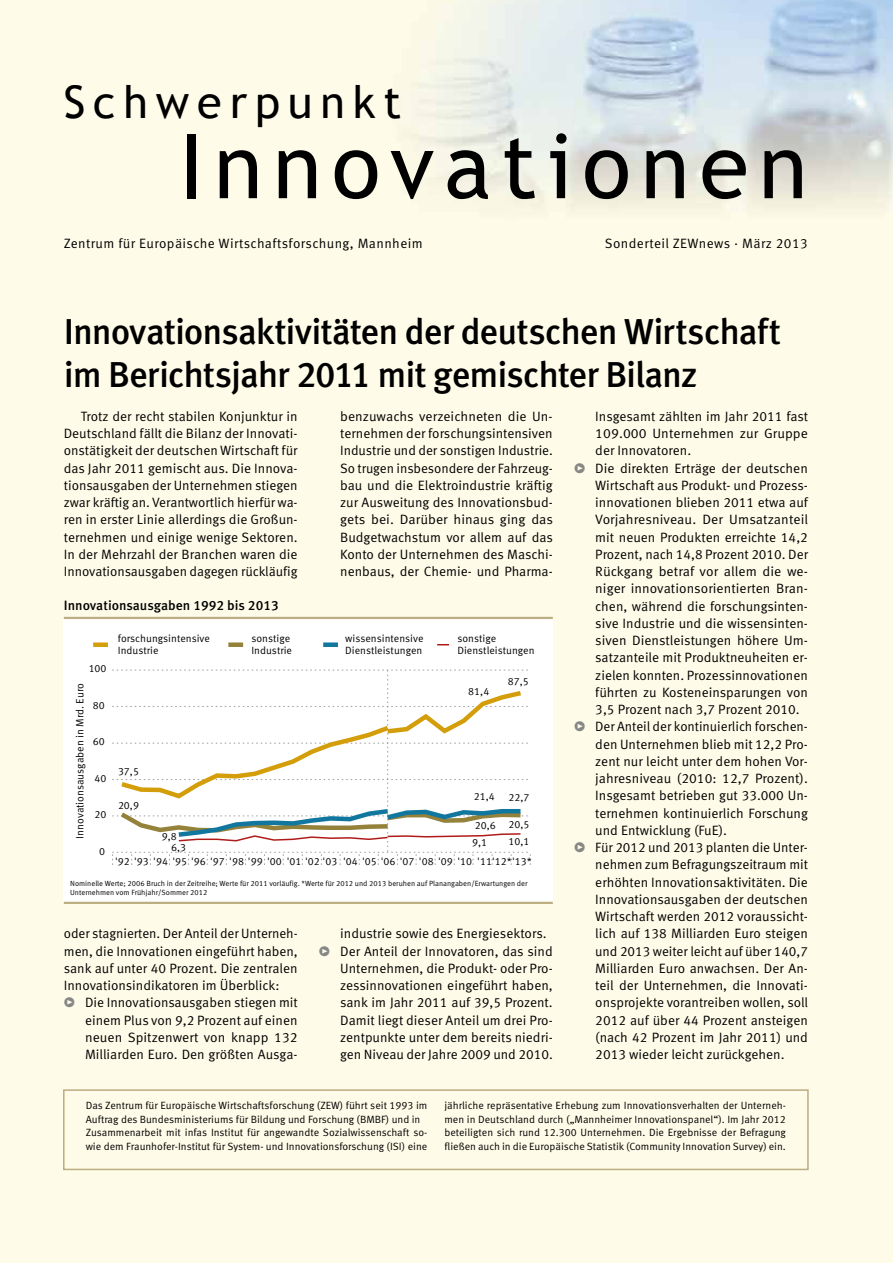
<style>
.page{position:relative;width:893px;height:1263px;background:#fff}
.page>*{position:absolute;margin:0;border:0;box-sizing:border-box;transform-origin:0 0}
.t1{font:90px "Trebuchet MS";letter-spacing:.11em;color:#000}
.t2{font:45px "Trebuchet MS";letter-spacing:.175em;color:#000}
.t3{font:500 36px/42px "Meta Pro";letter-spacing:-.03em;color:#000}
.t4{font:13.5px/17.2px "Meta Pro";color:#000;text-align:justify}
.t5{font:13.5px "Meta Pro";letter-spacing:.03em;color:#000}
.t6{font:500 13.5px "Meta Pro";color:#000}
.t7{font:10.5px/13.5px "Meta Pro";color:#000}
.t8{font:7.5px/9px "Meta Pro";color:#000}
.s1{color:#878786}
</style>
<div class="page">
<div style="left:63px;top:1089px;width:746px;height:81px;border:2px solid #bcae82"></div>
<div style="left:93px;top:642px;width:15px;height:5px;background:#d39e0a"></div>
<div style="left:228px;top:642px;width:15px;height:5px;background:#94813a"></div>
<div style="left:323px;top:642px;width:15px;height:5px;background:#11779e"></div>
<svg style="left:437px;top:644px;width:12px;height:1px"></svg>
<svg style="left:112px;top:670px;width:419px;height:195px"></svg>
<hr style="left:64px;top:617px;width:489px;height:2px;background:#bcae82">
<hr style="left:64px;top:902px;width:489px;height:2px;background:#bcae82">
<h2 class="t2" style="left:64px;top:76px;width:339px">Schwerpunkt</h2>
<h1 class="t1" style="left:179px;top:113px;width:630px">Innovationen</h1>
<p class="t5" style="left:64px;top:235px;width:361px">Zentrum für Europäische Wirtschaftsforschung, Mannheim</p>
<p class="t5" style="left:605px;top:235px;width:204px">Sonderteil ZEWnews · März 2013</p>
<h3 class="t3" style="left:64px;top:312px;width:719px">Innovationsaktivitäten der deutschen Wirtschaft im Berichtsjahr 2011 mit gemischter Bilanz</h3>
<p class="t4" style="left:64px;top:408px;width:235px;text-indent:17px">Trotz der recht stabilen Konjunktur in Deutschland fällt die Bilanz der Innovati&shy;onstätigkeit der deutschen Wirtschaft für das Jahr 2011 gemischt aus. Die Innova&shy;tionsausgaben der Unternehmen stiegen zwar kräftig an. Verantwortlich hierfür wa&shy;ren in erster Linie allerdings die Großun&shy;ternehmen und einige wenige Sektoren.<br>In der Mehrzahl der Branchen waren die Innovationsausgaben dagegen rückläufig</p>
<p class="t4" style="left:340px;top:408px;width:214px">benzuwachs verzeichneten die Un&shy;ternehmen der forschungsintensiven Industrie und der sonstigen Industrie.<br>So trugen insbesondere der Fahrzeug&shy;bau und die Elektroindustrie kräftig zur Ausweitung des Innovationsbud&shy;gets bei. Darüber hinaus ging das Budgetwachstum vor allem auf das Konto der Unternehmen des Maschi&shy;nenbaus, der Chemie- und Pharma-</p>
<p class="t4" style="left:595px;top:408px;width:214px">Insgesamt zählten im Jahr 2011 fast</p>
<p class="t4" style="left:595px;top:425px;width:214px">109.000 Unternehmen zur Gruppe</p>
<p class="t4" style="left:595px;top:442px;width:97px">der Innovatoren.</p>
<p class="t4" style="left:574px;top:460px;width:235px"><span class="s1">ͮ</span> Die direkten Erträge der deutschen</p>
<p class="t4" style="left:595px;top:477px;width:213px">Wirtschaft aus Produkt- und Prozess-</p>
<p class="t4" style="left:595px;top:494px;width:214px">innovationen blieben 2011 etwa auf</p>
<p class="t4" style="left:595px;top:511px;width:214px">Vorjahresniveau. Der Umsatzanteil</p>
<p class="t4" style="left:595px;top:529px;width:214px">mit neuen Produkten erreichte 14,2</p>
<p class="t4" style="left:595px;top:546px;width:214px">Prozent, nach 14,8 Prozent 2010. Der</p>
<p class="t4" style="left:595px;top:563px;width:214px">Rückgang betraf vor allem die we-</p>
<p class="t4" style="left:595px;top:580px;width:214px">niger innovationsorientierten Bran-</p>
<p class="t4" style="left:595px;top:598px;width:214px">chen, während die forschungsinten-</p>
<p class="t4" style="left:595px;top:615px;width:214px">sive Industrie und die wissensinten-</p>
<p class="t4" style="left:595px;top:632px;width:214px">siven Dienstleistungen höhere Um-</p>
<p class="t4" style="left:595px;top:649px;width:214px">satzanteile mit Produktneuheiten er-</p>
<p class="t4" style="left:595px;top:667px;width:214px">zielen konnten. Prozessinnovationen</p>
<p class="t4" style="left:595px;top:684px;width:214px">führten zu Kosteneinsparungen von</p>
<p class="t4" style="left:595px;top:701px;width:206px">3,5 Prozent nach 3,7 Prozent 2010.</p>
<p class="t4" style="left:574px;top:718px;width:235px"><span class="s1">ͮ</span> Der Anteil der kontinuierlich forschen-</p>
<p class="t4" style="left:595px;top:736px;width:214px">den Unternehmen blieb mit 12,2 Pro-</p>
<p class="t4" style="left:595px;top:753px;width:214px">zent nur leicht unter dem hohen Vor-</p>
<p class="t4" style="left:595px;top:770px;width:214px">jahresniveau (2010: 12,7 Prozent).</p>
<p class="t4" style="left:595px;top:787px;width:214px">Insgesamt betrieben gut 33.000 Un-</p>
<p class="t4" style="left:595px;top:805px;width:214px">ternehmen kontinuierlich Forschung</p>
<p class="t4" style="left:595px;top:822px;width:133px">und Entwicklung (FuE).</p>
<p class="t4" style="left:574px;top:839px;width:235px"><span class="s1">ͮ</span> Für 2012 und 2013 planten die Unter-</p>
<p class="t4" style="left:595px;top:856px;width:214px">nehmen zum Befragungszeitraum mit</p>
<p class="t4" style="left:595px;top:874px;width:214px">erhöhten Innovationsaktivitäten. Die</p>
<p class="t4" style="left:595px;top:891px;width:214px">Innovationsausgaben der deutschen</p>
<p class="t4" style="left:595px;top:908px;width:214px">Wirtschaft werden 2012 voraussicht-</p>
<p class="t4" style="left:595px;top:925px;width:214px">lich auf 138 Milliarden Euro steigen</p>
<p class="t4" style="left:595px;top:943px;width:214px">und 2013 weiter leicht auf über 140,7</p>
<p class="t4" style="left:595px;top:960px;width:214px">Milliarden Euro anwachsen. Der An-</p>
<p class="t4" style="left:595px;top:977px;width:214px">teil der Unternehmen, die Innovati-</p>
<p class="t4" style="left:595px;top:994px;width:214px">onsprojekte vorantreiben wollen, soll</p>
<p class="t4" style="left:595px;top:1012px;width:214px">2012 auf über 44 Prozent ansteigen</p>
<p class="t4" style="left:595px;top:1029px;width:214px">(nach 42 Prozent im Jahr 2011) und</p>
<p class="t4" style="left:595px;top:1046px;width:191px">2013 wieder leicht zurückgehen.</p>
<p class="t6" style="left:64px;top:597px;width:216px">Innovationsausgaben 1992 bis 2013</p>
<p class="t7" style="left:118px;top:632px;width:94px;line-height:12.6px">forschungsintensive<br>Industrie</p>
<p class="t7" style="left:251px;top:632px;width:42px;line-height:12.6px">sonstige<br>Industrie</p>
<p class="t7" style="left:345px;top:632px;width:80px;line-height:12.6px">wissensintensive<br>Dienstleistungen</p>
<p class="t7" style="left:457px;top:632px;width:79px;line-height:12.6px">sonstige<br>Dienstleistungen</p>
<p class="t7" style="left:89px;top:662px;width:19px">100</p>
<p class="t7" style="left:508px;top:675px;width:22px">87,5</p>
<p class="t7" style="left:73px;top:839px;width:157px;rotate:-90deg">Innovationsausgaben in Mrd. Euro</p>
<p class="t7" style="left:468px;top:685px;width:22px">81,4</p>
<p class="t7" style="left:93px;top:699px;width:13px">80</p>
<p class="t7" style="left:93px;top:735px;width:13px">60</p>
<p class="t7" style="left:118px;top:764px;width:22px">37,5</p>
<p class="t7" style="left:118px;top:799px;width:22px">20,9</p>
<p class="t7" style="left:94px;top:772px;width:13px">40</p>
<p class="t7" style="left:474px;top:790px;width:22px">21,4</p>
<p class="t7" style="left:508px;top:791px;width:22px">22,7</p>
<p class="t7" style="left:472px;top:836px;width:17px">9,1</p>
<p class="t7" style="left:94px;top:808px;width:13px">20</p>
<p class="t7" style="left:475px;top:818px;width:56px">20,6 20,5</p>
<p class="t7" style="left:171px;top:831px;width:17px;line-height:11.1px;text-indent:-9px">9,8<br>6,3</p>
<p class="t7" style="left:115px;top:832px;width:418px;line-height:19.8px;text-align:right">10,1<br>'92 '93 '94 '95 '96 '97 '98 '99 '00 '01 '02 '03 '04 '05 '06 '07 '08 '09 '10 '11'12*'13*</p>
<p class="t7" style="left:99px;top:845px;width:7px">0</p>
<p class="t8" style="left:70px;top:879px;width:459px">Nominelle Werte; 2006 Bruch in der Zeitreihe; Werte für 2011 vorläufig. *Werte für 2012 und 2013 beruhen auf Planangaben/Erwartungen der<br>Unternehmen vom Frühjahr/Sommer 2012</p>
<p class="t4" style="left:340px;top:925px;width:208px">industrie sowie des Energiesektors.</p>
<p class="t4" style="left:319px;top:943px;width:235px"><span class="s1">ͮ</span> Der Anteil der Innovatoren, das sind</p>
<p class="t4" style="left:340px;top:960px;width:214px">Unternehmen, die Produkt- oder Pro-</p>
<p class="t4" style="left:340px;top:977px;width:214px">zessinnovationen eingeführt haben,</p>
<p class="t4" style="left:340px;top:994px;width:214px">sank im Jahr 2011 auf 39,5 Prozent.</p>
<p class="t4" style="left:340px;top:1012px;width:214px">Damit liegt dieser Anteil um drei Pro-</p>
<p class="t4" style="left:340px;top:1029px;width:214px">zentpunkte unter dem bereits niedri-</p>
<p class="t4" style="left:340px;top:1046px;width:214px">gen Niveau der Jahre 2009 und 2010.</p>
<p class="t4" style="left:64px;top:925px;width:235px">oder stagnierten. Der Anteil der Unterneh-</p>
<p class="t4" style="left:64px;top:943px;width:235px">men, die Innovationen eingeführt haben,</p>
<p class="t4" style="left:64px;top:960px;width:235px">sank auf unter 40 Prozent. Die zentralen</p>
<p class="t4" style="left:64px;top:977px;width:217px">Innovationsindikatoren im Überblick:</p>
<p class="t4" style="left:64px;top:994px;width:236px"><span class="s1">ͮ</span> Die Innovationsausgaben stiegen mit</p>
<p class="t4" style="left:85px;top:1012px;width:214px">einem Plus von 9,2 Prozent auf einen</p>
<p class="t4" style="left:85px;top:1029px;width:214px">neuen Spitzenwert von knapp 132</p>
<p class="t4" style="left:85px;top:1046px;width:214px">Milliarden Euro. Den größten Ausga-</p>
<p class="t7" style="left:86px;top:1099px;width:343px">Das Zentrum für Europäische Wirtschaftsforschung (ZEW) führt seit 1993 im Auftrag des Bundesministeriums für Bildung und Forschung (BMBF) und in Zusammenarbeit mit infas Institut für angewandte Sozialwissenschaft so&shy;wie dem Fraunhofer-Institut für System- und Innovationsforschung (ISI) eine</p>
<p class="t7" style="left:444px;top:1099px;width:343px;text-align:justify">jährliche repräsentative Erhebung zum Innovationsverhalten der Unterneh&shy;men in Deutschland durch („Mannheimer Innovationspanel“). Im Jahr 2012 beteiligten sich rund 12.300 Unternehmen. Die Ergebnisse der Befragung fließen auch in die Europäische Statistik (Community Innovation Survey) ein.</p>
</div>
